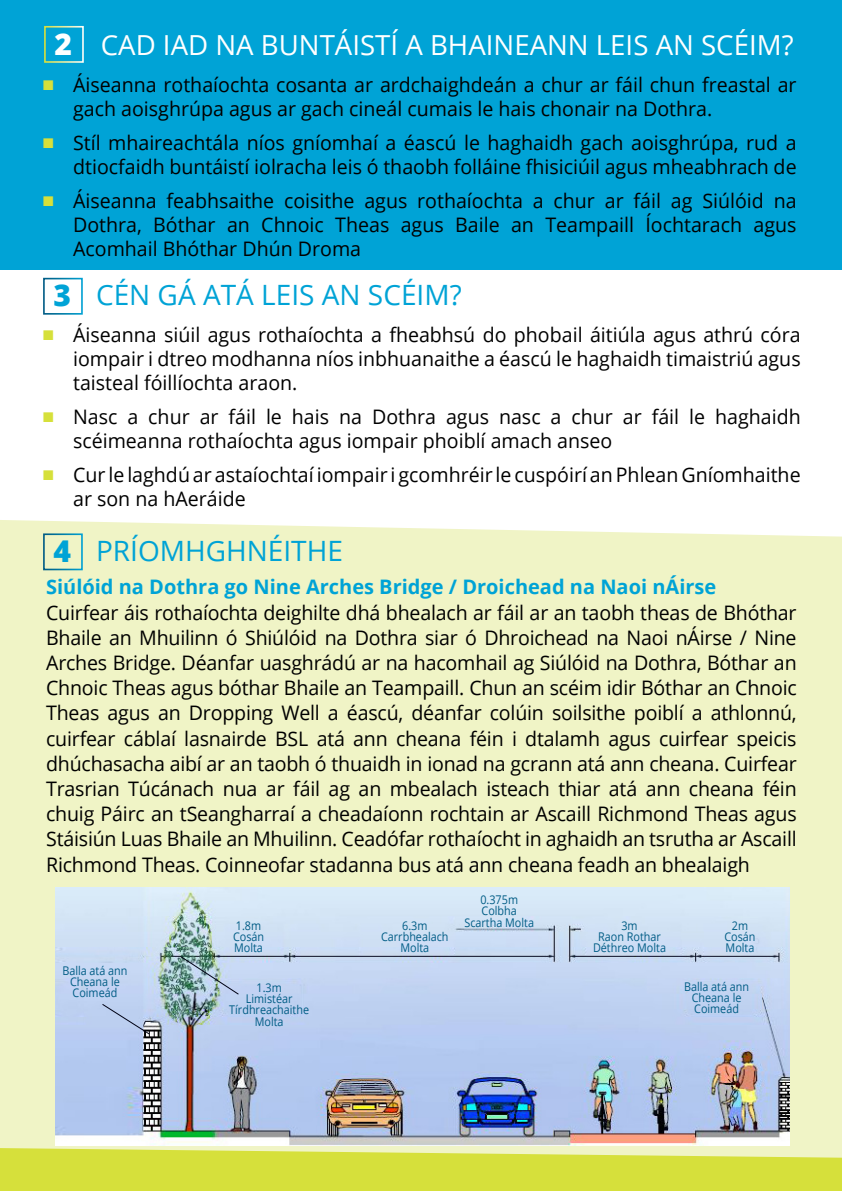
<style>
.page{position:relative;width:842px;height:1191px;background:#fff}
.page>*{position:absolute;margin:0;border:0;box-sizing:border-box;transform-origin:0 0}
.Bold_Number{font:800 30px "Open Sans";color:#00a3d6}
.Bold_Number-2{font:800 30px "Open Sans";color:#fff}
.Subheading_3{font:28px "Open Sans";color:#00a3d6}
.Subheading_3-2{font:27.6px "Open Sans";color:#fff}
.Main_Paragraph{font:20px/25.2px "Open Sans";color:#000}
.Main_Paragraph-2{font:700 20px "Open Sans";color:#00a3d6}
.t1{font:12px/11.2px "Open Sans";color:#005c85;text-align:center;scale:.9 1}
.s1{color:#d6e03b}
</style>
<div class="page">
<div style="left:0;top:0;width:842px;height:269px;background:#00a3d6"></div>
<div style="left:0;top:520px;width:842px;height:628px;background:#f0f4c6"></div>
<div style="left:43px;top:278px;width:40px;height:37px;border:2px solid #fff"></div>
<div style="left:43px;top:533px;width:40px;height:37px;border:2px solid #fff"></div>
<div style="left:44px;top:26px;width:40px;height:37px;border:2px solid #fff"></div>
<svg style="left:0;top:1148px;width:842px;height:43px;background:#d8e24a"></svg>
<img style="left:56px;top:887px;width:733px;height:258px">
<svg style="left:179px;top:955px;width:61px;height:40px;background:#9ab5bf"></svg>
<svg style="left:101px;top:1003px;width:49px;height:32px;background:#b3c4e3"></svg>
<h5 class="Bold_Number-2" style="left:55px;top:21px;width:19px">2</h5>
<h4 class="Subheading_3-2" style="left:101px;top:26px;width:694px">CAD IAD NA BUNTÁISTÍ A BHAINEANN LEIS AN SCÉIM?</h4>
<p class="Main_Paragraph" style="left:73px;top:72px;width:725px;line-height:24px;text-indent:-30px"><span class="s1">■</span> Áiseanna rothaíochta cosanta ar ardchaighdeán a chur ar fáil chun freastal ar gach aoisghrúpa agus ar gach cineál cumais le hais chonair na Dothra.</p>
<p class="Main_Paragraph" style="left:43px;top:130px;width:755px;line-height:24px;text-align:right"><span class="s1">■</span> Stíl mhaireachtála níos gníomhaí a éascú le haghaidh gach aoisghrúpa, rud a dtiocfaidh buntáistí iolracha leis ó thaobh folláine fhisiciúil agus mheabhrach de</p>
<p class="Main_Paragraph" style="left:73px;top:188px;width:725px;line-height:24px;text-align:justify;text-indent:-30px"><span class="s1">■</span> Áiseanna feabhsaithe coisithe agus rothaíochta a chur ar fáil ag Siúlóid na Dothra, Bóthar an Chnoic Theas agus Baile an Teampaill Íochtarach agus Acomhail Bhóthar Dhún Droma</p>
<h5 class="Bold_Number" style="left:54px;top:273px;width:19px">3</h5>
<h4 class="Subheading_3" style="left:96px;top:276px;width:367px">CÉN GÁ ATÁ LEIS AN SCÉIM?</h4>
<p class="Main_Paragraph" style="left:73px;top:322px;width:729px;line-height:24px;text-align:justify;text-indent:-30px"><span class="s1">■</span> Áiseanna siúil agus rothaíochta a fheabhsú do phobail áitiúla agus athrú córa iompair i dtreo modhanna níos inbhuanaithe a éascú le haghaidh timaistriú agus taisteal fóillíochta araon.</p>
<p class="Main_Paragraph" style="left:73px;top:404px;width:729px;line-height:24px;text-indent:-30px"><span class="s1">■</span> Nasc a chur ar fáil le hais na Dothra agus nasc a chur ar fáil le haghaidh scéimeanna rothaíochta agus iompair phoiblí amach anseo</p>
<p class="Main_Paragraph" style="left:73px;top:462px;width:729px;line-height:24px;text-indent:-30px"><span class="s1">■</span> Cur le laghdú ar astaíochtaí iompair i gcomhréir le cuspóirí an Phlean Gníomhaithe ar son na hAeráide</p>
<h5 class="Bold_Number" style="left:54px;top:528px;width:19px">4</h5>
<h4 class="Subheading_3" style="left:96px;top:531px;width:248px">PRÍOMHGHNÉITHE</h4>
<p class="Main_Paragraph-2" style="left:46px;top:573px;width:672px">Siúlóid na Dothra go Nine Arches Bridge / Droichead na Naoi nÁirse</p>
<p class="Main_Paragraph" style="left:46px;top:599px;width:752px;text-align:justify">Cuirfear áis rothaíochta deighilte dhá bhealach ar fáil ar an taobh theas de Bhóthar Bhaile an Mhuilinn ó Shiúlóid na Dothra siar ó Dhroichead na Naoi nÁirse / Nine Arches Bridge. Déanfar uasghrádú ar na hacomhail ag Siúlóid na Dothra, Bóthar an Chnoic Theas agus bóthar Bhaile an Teampaill. Chun an scéim idir Bóthar an Chnoic Theas agus an Dropping Well a éascú, déanfar colúin soilsithe poiblí a athlonnú, cuirfear cáblaí lasnairde BSL atá ann cheana féin i dtalamh agus cuirfear speicis dhúchasacha aibí ar an taobh ó thuaidh in ionad na gcrann atá ann cheana. Cuirfear Trasrian Túcánach nua ar fáil ag an mbealach isteach thiar atá ann cheana féin chuig Páirc an tSeangharraí a cheadaíonn rochtain ar Ascaill Richmond Theas agus Stáisiún Luas Bhaile an Mhuilinn. Ceadófar rothaíocht in aghaidh an tsrutha ar Ascaill Richmond Theas. Coinneofar stadanna bus atá ann cheana feadh an bhealaigh</p>
<p class="t1" style="left:62px;top:964px;width:74px">Balla atá ann<br>Cheana le<br>Coimeád</p>
<p class="t1" style="left:236px;top:919px;width:30px">1.8m</p>
<p class="t1" style="left:233px;top:930px;width:36px">Cosán</p>
<p class="t1" style="left:234px;top:941px;width:34px">Molta</p>
<p class="t1" style="left:257px;top:981px;width:30px">1.3m</p>
<p class="t1" style="left:229px;top:993px;width:90px">Limistéar<br>Tírdhreachaithe<br>Molta</p>
<p class="t1" style="left:402px;top:919px;width:30px">6.3m</p>
<p class="t1" style="left:381px;top:930px;width:76px">Carrbhealach</p>
<p class="t1" style="left:400px;top:941px;width:34px">Molta</p>
<p class="t1" style="left:480px;top:894px;width:43px">0.375m</p>
<p class="t1" style="left:482px;top:905px;width:41px">Colbha</p>
<p class="t1" style="left:464px;top:916px;width:79px">Scartha Molta</p>
<p class="t1" style="left:621px;top:919px;width:20px">3m</p>
<p class="t1" style="left:598px;top:930px;width:71px">Raon Rothar</p>
<p class="t1" style="left:593px;top:941px;width:83px">Déthreo Molta</p>
<p class="t1" style="left:732px;top:919px;width:20px">2m</p>
<p class="t1" style="left:724px;top:930px;width:36px">Cosán</p>
<p class="t1" style="left:726px;top:941px;width:34px">Molta</p>
<p class="t1" style="left:684px;top:980px;width:74px">Balla atá ann<br>Cheana le<br>Coimeád</p>
</div>
